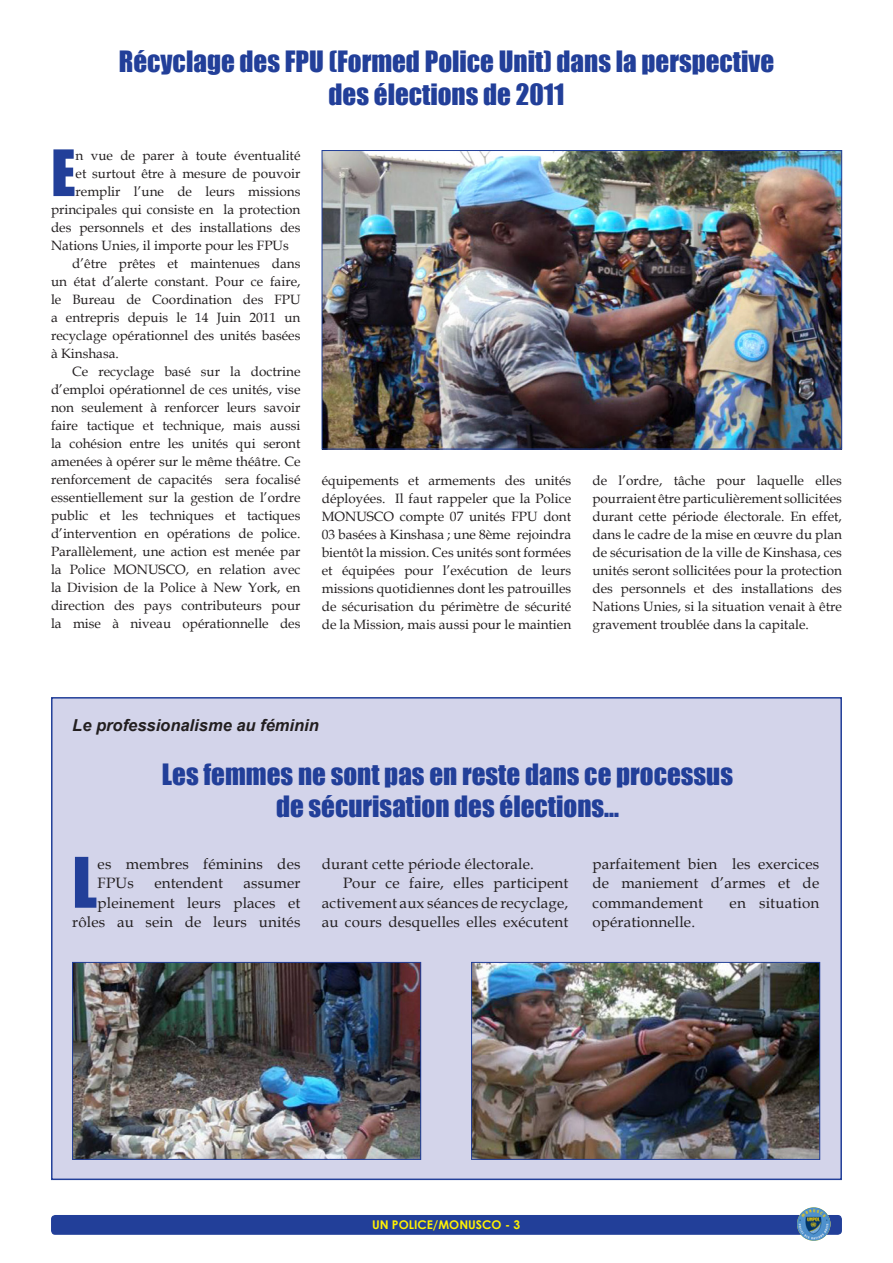
<style>
.page{position:relative;width:893px;height:1263px;background:#fff}
.page>*{position:absolute;margin:0;border:0;box-sizing:border-box;transform-origin:0 0}
.t1{font:64.35px "Impact";color:#223f99}
.t2{font:59.1px "Impact";color:#223f99}
.t3{font:27px "Impact";color:#223f99}
.t4{font:italic 700 16.5px "Arial";color:#231f20}
.t5{font:15px/19.5px "Book Antiqua";letter-spacing:.01em;color:#231f20;text-align:justify}
.t6{font:13.5px/18px "Book Antiqua";color:#231f20;text-align:justify}
.t7{font:700 12px "Century Gothic";color:#fff101}
</style>
<div class="page">
<div style="left:51px;top:1215px;width:791px;height:20px;background:#223f99;border-radius:4px"></div>
<img style="left:797px;top:1207px;width:33px;height:34px;border-radius:17px">
<div style="left:51px;top:697px;width:791px;height:483px;background:#d3d4ea;border:2px solid #223f99"></div>
<img style="left:324px;top:152px;width:516px;height:295px">
<div style="left:322px;top:150px;width:520px;height:299px;border:1px solid #223f99"></div>
<img style="left:74px;top:964px;width:345px;height:194px">
<div style="left:72px;top:962px;width:349px;height:198px;border:1px solid #223f99"></div>
<img style="left:473px;top:964px;width:345px;height:194px">
<div style="left:471px;top:962px;width:349px;height:198px;border:1px solid #223f99"></div>
<p class="t3" style="left:119px;top:41px;width:657px">Récyclage des FPU (Formed Police Unit) dans la perspective</p>
<p class="t3" style="left:329px;top:73px;width:237px">des élections de 2011</p>
<p class="t2" style="left:51px;top:127px;width:26px">E</p>
<p class="t6" style="left:76px;top:146px;width:226px">n vue de parer à toute éventualité</p>
<p class="t6" style="left:76px;top:164px;width:226px">et surtout être à mesure de pouvoir</p>
<p class="t6" style="left:76px;top:182px;width:226px">remplir l’une de leurs missions</p>
<p class="t6" style="left:51px;top:200px;width:251px">principales qui consiste en la protection</p>
<p class="t6" style="left:51px;top:218px;width:251px">des personnels et des installations des</p>
<p class="t6" style="left:51px;top:236px;width:239px">Nations Unies, il importe pour les FPUs</p>
<p class="t6" style="left:51px;top:254px;width:251px;text-indent:21px">d’être prêtes et maintenues dans un état d’alerte constant. Pour ce faire, le Bureau de Coordination des FPU a entrepris depuis le 14 Juin 2011 un recyclage opérationnel des unités basées à Kinshasa.</p>
<p class="t6" style="left:51px;top:362px;width:251px;text-indent:21px">Ce recyclage basé sur la doctrine d’emploi opérationnel de ces unités, vise non seulement à renforcer leurs savoir faire tactique et technique, mais aussi la cohésion entre les unités qui seront amenées à opérer sur le même théâtre. Ce renforcement de capacités sera focalisé essentiellement sur la gestion de l’ordre public et les techniques et tactiques d’intervention en opérations de police.<br>Parallèlement, une action est menée par la Police MONUSCO, en relation avec la Division de la Police à New York, en direction des pays contributeurs pour la mise à niveau opérationnelle des</p>
<p class="t6" style="left:322px;top:472px;width:251px">équipements et armements des unités déployées. Il faut rappeler que la Police MONUSCO compte 07 unités FPU dont 03 basées à Kinshasa ; une 8ème rejoindra bientôt la mission. Ces unités sont formées et équipées pour l’exécution de leurs missions quotidiennes dont les patrouilles de sécurisation du périmètre de sécurité de la Mission, mais aussi pour le maintien</p>
<p class="t6" style="left:592px;top:472px;width:251px">de l’ordre, tâche pour laquelle elles pourraient être particulièrement sollicitées durant cette période électorale. En effet, dans le cadre de la mise en œuvre du plan de sécurisation de la ville de Kinshasa, ces unités seront sollicitées pour la protection des personnels et des installations des Nations Unies, si la situation venait à être gravement troublée dans la capitale.</p>
<p class="t4" style="left:72px;top:714px;width:248px">Le professionalisme au féminin</p>
<p class="t3" style="left:162px;top:753px;width:573px">Les femmes ne sont pas en reste dans ce processus</p>
<p class="t3" style="left:276px;top:785px;width:345px">de sécurisation des élections…</p>
<p class="t1" style="left:72px;top:832px;width:26px">L</p>
<p class="t5" style="left:98px;top:853px;width:204px">es membres féminins des<br>FPUs</p>
<p class="t5" style="left:154px;top:873px;width:70px">entendent</p>
<p class="t5" style="left:72px;top:873px;width:230px;text-align:right">assumer<br>pleinement leurs places et rôles au sein de leurs unités</p>
<p class="t5" style="left:322px;top:854px;width:214px">durant cette période électorale.</p>
<p class="t5" style="left:322px;top:873px;width:248px;text-indent:21px">Pour ce faire, elles participent activement aux séances de recyclage, au cours desquelles elles exécutent</p>
<p class="t5" style="left:592px;top:854px;width:228px">parfaitement bien les exercices de maniement d’armes et de commandement</p>
<p class="t5" style="left:730px;top:893px;width:91px">en situation</p>
<p class="t5" style="left:592px;top:912px;width:104px">opérationnelle.</p>
<p class="t7" style="left:372px;top:1216px;width:150px">UN POLICE/MONUSCO - 3</p>
</div>
